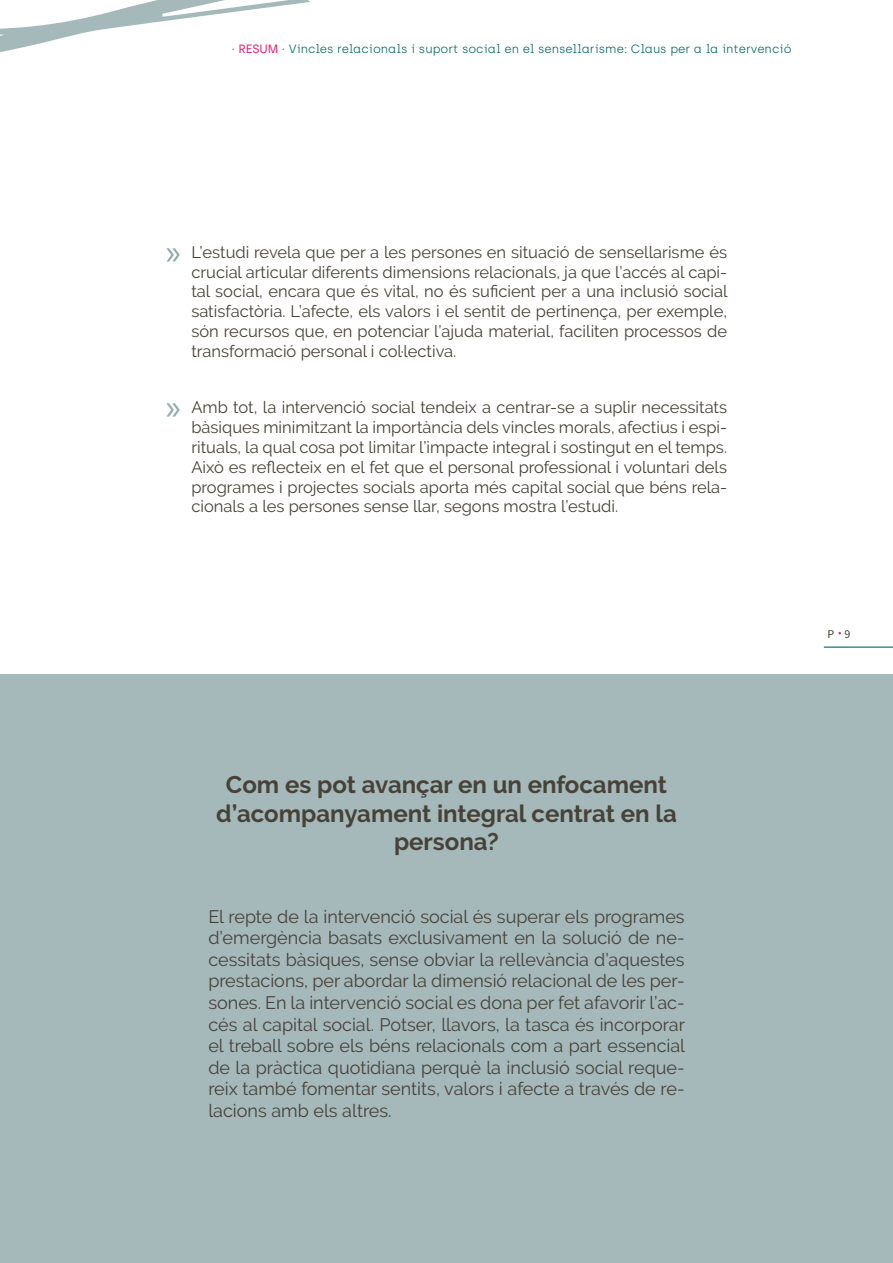
<style>
.page{position:relative;width:893px;height:1263px;background:#fff}
.page>*{position:absolute;margin:0;border:0;box-sizing:border-box;transform-origin:0 0}
.t1{font:700 24px/28.8px "Raleway";color:#474238;text-align:center}
.t2{font:18px/21.6px "Raleway";color:#474238;text-align:justify}
.t3{font:16.5px/19.8px "Raleway";color:#474238;text-align:justify}
.t4{font:300 12px "Archia";color:#036666}
.t5{font:12px "Source Sans Pro";color:#474238}
.s1{font-weight:400;color:#e51170}
.s2{font-family:"Myriad Pro";font-size:36px;color:#8fa8aa}
.s3{font-weight:600;font-size:15px;color:#e51170}
</style>
<div class="page">
<hr style="left:824px;top:646px;width:69px;height:2px;background:#036666">
<svg style="left:0;top:0;width:310px;height:52px"></svg>
<div style="left:0;top:674px;width:893px;height:589px;background:#a5b8ba"></div>
<p class="t4" style="left:232px;top:42px;width:561px"><span class="s1">· RESUM ·</span> Vincles relacionals i suport social en el sensellarisme: Claus per a la intervenció</p>
<p class="t3" style="left:191px;top:242px;width:538px;text-indent:-26px"><span class="s2">»</span> L’estudi revela que per a les persones en situació de sensellarisme és crucial articular diferents dimensions relacionals, ja que l’accés al capi&shy;tal social, encara que és vital, no és suficient per a una inclusió social satisfactòria. L’afecte, els valors i el sentit de pertinença, per exemple, són recursos que, en potenciar l’ajuda material, faciliten processos de transformació personal i col·lectiva.</p>
<p class="t3" style="left:191px;top:398px;width:537px;text-indent:-26px"><span class="s2">»</span> Amb tot, la intervenció social tendeix a centrar-se a suplir necessitats bàsiques minimitzant la importància dels vincles morals, afectius i espi&shy;rituals, la qual cosa pot limitar l’impacte integral i sostingut en el temps.<br>Això es reflecteix en el fet que el personal professional i voluntari dels programes i projectes socials aporta més capital social que béns rela&shy;cionals a les persones sense llar, segons mostra l’estudi.</p>
<h1 class="t1" style="left:216px;top:770px;width:462px">Com es pot avançar en un enfocament d’acompanyament integral centrat en la persona?</h1>
<p class="t2" style="left:208px;top:905px;width:478px">El repte de la intervenció social és superar els programes d’emergència basats exclusivament en la solució de ne&shy;cessitats bàsiques, sense obviar la rellevància d’aquestes prestacions, per abordar la dimensió relacional de les per&shy;sones. En la intervenció social es dona per fet afavorir l’ac&shy;cés al capital social. Potser, llavors, la tasca és incorporar el treball sobre els béns relacionals com a part essencial de la pràctica quotidiana perquè la inclusió social reque&shy;reix també fomentar sentits, valors i afecte a través de re&shy;lacions amb els altres.</p>
<p class="t5" style="left:828px;top:626px;width:24px">P <span class="s3">·</span> 9</p>
</div>
